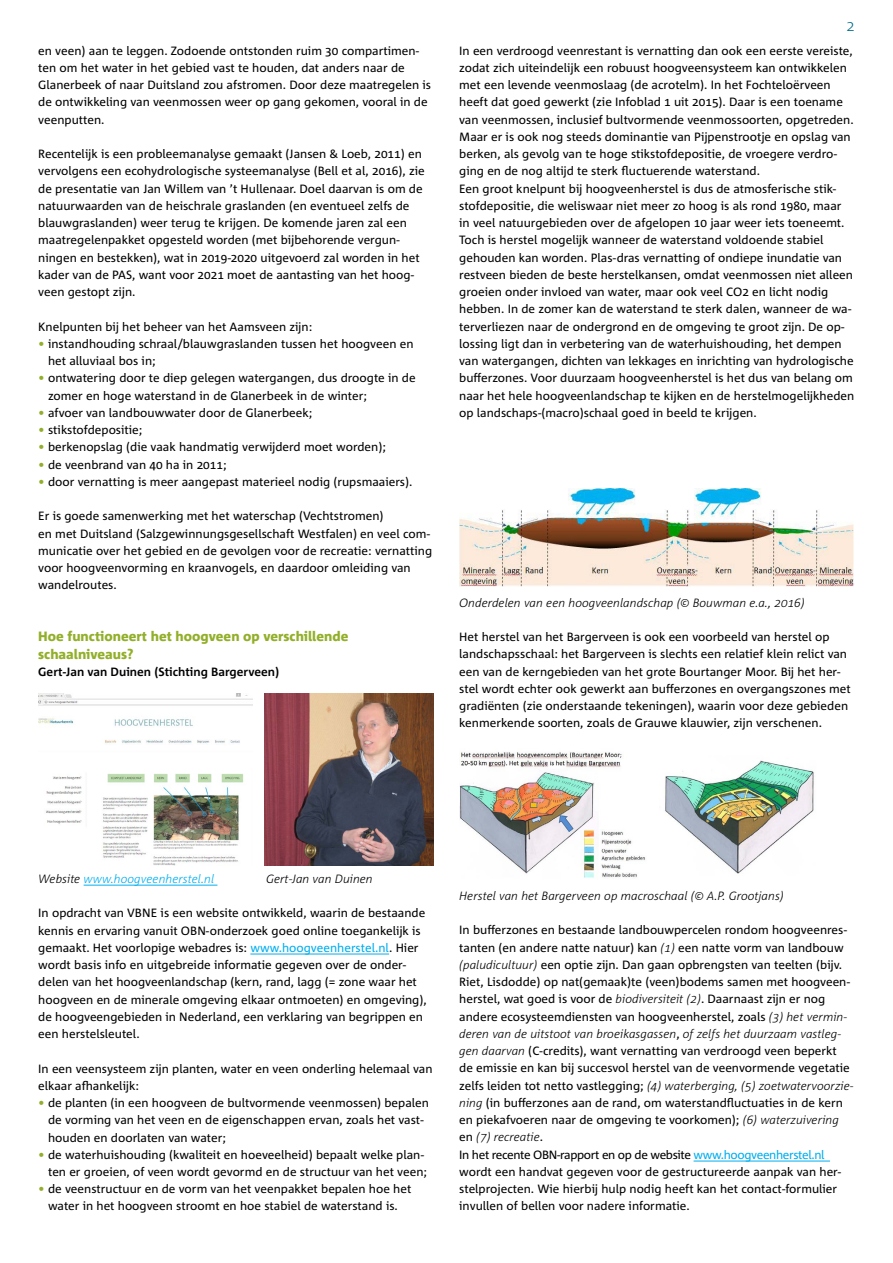
<style>
.page{position:relative;width:893px;height:1263px;background:#fff}
.page>*{position:absolute;margin:0;border:0;box-sizing:border-box;transform-origin:0 0}
.t1{font:300 15px "Corpid C1";color:#006d89}
.t2{font:800 13.5px/17.2px "Corpid C1";color:#92af2a}
.t3{font:12px/17.2px "Corpid C1";color:#000}
.t4{font:italic 300 12px "Corpid C1";color:#000}
.t5{font:700 12px "Corpid C1";color:#000}
.t6{font:italic 300 12px "Corpid C1";color:#00aeef}
.s1{color:#92af2a}
.s2{color:#000}
.s3{color:#00aeef}
.s4{font-weight:300;font-style:italic}
</style>
<div class="page">
<hr style="left:84px;top:885px;width:133px;height:1px;background:#00aeef">
<hr style="left:250px;top:954px;width:139px;height:1px;background:#00aeef">
<hr style="left:694px;top:1161px;width:136px;height:1px;background:#00aeef">
<img style="left:265px;top:693px;width:169px;height:172px">
<img style="left:38px;top:693px;width:214px;height:172px">
<img style="left:459px;top:488px;width:395px;height:99px">
<img style="left:459px;top:752px;width:187px;height:127px">
<img style="left:665px;top:760px;width:149px;height:114px">
<p class="t3" style="left:38px;top:41px;width:394px">en veen) aan te leggen. Zodoende ontstonden ruim 30 compartimen&shy;ten om het water in het gebied vast te houden, dat anders naar de Glanerbeek of naar Duitsland zou afstromen. Door deze maatregelen is de ontwikkeling van veenmossen weer op gang gekomen, vooral in de veenputten.</p>
<p class="t3" style="left:38px;top:145px;width:388px">Recentelijk is een probleemanalyse gemaakt (Jansen &amp; Loeb, 2011) en vervolgens een ecohydrologische systeemanalyse (Bell et al, 2016), zie de presentatie van Jan Willem van ’t Hullenaar. Doel daarvan is om de natuurwaarden van de heischrale graslanden (en eventueel zelfs de blauwgraslanden) weer terug te krijgen. De komende jaren zal een maatregelenpakket opgesteld worden (met bijbehorende vergun&shy;ningen en bestekken), wat in 2019-2020 uitgevoerd zal worden in het kader van de PAS, want voor 2021 moet de aantasting van het hoog&shy;veen gestopt zijn.</p>
<p class="t3" style="left:38px;top:317px;width:276px">Knelpunten bij het beheer van het Aamsveen zijn:</p>
<p class="t3" style="left:48px;top:335px;width:367px;text-indent:-10px"><span class="s1">•</span> instandhouding schraal/blauwgraslanden tussen het hoogveen en het alluviaal bos in;</p>
<p class="t3" style="left:48px;top:369px;width:369px;text-indent:-10px"><span class="s1">•</span> ontwatering door te diep gelegen watergangen, dus droogte in de zomer en hoge waterstand in de Glanerbeek in de winter;</p>
<p class="t3" style="left:38px;top:404px;width:276px"><span class="s1">•</span> afvoer van landbouwwater door de Glanerbeek;</p>
<p class="t3" style="left:38px;top:421px;width:106px"><span class="s1">•</span> stikstofdepositie;</p>
<p class="t3" style="left:38px;top:438px;width:349px"><span class="s1">•</span> berkenopslag (die vaak handmatig verwijderd moet worden);</p>
<p class="t3" style="left:38px;top:455px;width:190px"><span class="s1">•</span> de veenbrand van 40 ha in 2011;</p>
<p class="t3" style="left:38px;top:473px;width:376px"><span class="s1">•</span> door vernatting is meer aangepast materieel nodig (rupsmaaiers).</p>
<p class="t3" style="left:38px;top:507px;width:395px">Er is goede samenwerking met het waterschap (Vechtstromen)<br>en met Duitsland (Salzgewinnungsgesellschaft Westfalen) en veel com&shy;municatie over het gebied en de gevolgen voor de recreatie: vernatting voor hoogveenvorming en kraanvogels, en daardoor omleiding van wandelroutes.</p>
<p class="t2" style="left:38px;top:627px;width:312px">Hoe functioneert het hoogveen op verschillende schaalniveaus?</p>
<p class="t5" style="left:38px;top:664px;width:242px">Gert-Jan van Duinen (Stichting Bargerveen)</p>
<p class="t1" style="left:846px;top:16px;width:10px">2</p>
<p class="t3" style="left:459px;top:41px;width:396px">In een verdroogd veenrestant is vernatting dan ook een eerste vereiste, zodat zich uiteindelijk een robuust hoogveensysteem kan ontwikkelen met een levende veenmoslaag (de acrotelm). In het Fochteloërveen heeft dat goed gewerkt (zie Infoblad 1 uit 2015). Daar is een toename van veenmossen, inclusief bultvormende veenmossoorten, opgetreden.<br>Maar er is ook nog steeds dominantie van Pijpenstrootje en opslag van berken, als gevolg van te hoge stikstofdepositie, de vroegere verdro&shy;ging en de nog altijd te sterk fluctuerende waterstand.<br>Een groot knelpunt bij hoogveenherstel is dus de atmosferische stik&shy;stofdepositie, die weliswaar niet meer zo hoog is als rond 1980, maar in veel natuurgebieden over de afgelopen 10 jaar weer iets toeneemt.<br>Toch is herstel mogelijk wanneer de waterstand voldoende stabiel gehouden kan worden. Plas-dras vernatting of ondiepe inundatie van restveen bieden de beste herstelkansen, omdat veenmossen niet alleen groeien onder invloed van water, maar ook veel CO2 en licht nodig hebben. In de zomer kan de waterstand te sterk dalen, wanneer de wa&shy;terverliezen naar de ondergrond en de omgeving te groot zijn. De op&shy;lossing ligt dan in verbetering van de waterhuishouding, het dempen van watergangen, dichten van lekkages en inrichting van hydrologische bufferzones. Voor duurzaam hoogveenherstel is het dus van belang om naar het hele hoogveenlandschap te kijken en de herstelmogelijkheden op landschaps-(macro)schaal goed in beeld te krijgen.</p>
<p class="t4" style="left:459px;top:595px;width:347px">Onderdelen van een hoogveenlandschap (© Bouwman e.a., 2016)</p>
<p class="t3" style="left:459px;top:628px;width:393px">Het herstel van het Bargerveen is ook een voorbeeld van herstel op landschapsschaal: het Bargerveen is slechts een relatief klein relict van een van de kerngebieden van het grote Bourtanger Moor. Bij het her&shy;stel wordt echter ook gewerkt aan bufferzones en overgangszones met gradiënten (zie onderstaande tekeningen), waarin voor deze gebieden kenmerkende soorten, zoals de Grauwe klauwier, zijn verschenen.</p>
<p class="t6" style="left:38px;top:871px;width:177px"><span class="s2">Website</span> www.hoogveenherstel.nl</p>
<p class="t4" style="left:266px;top:871px;width:108px">Gert-Jan van Duinen</p>
<p class="t3" style="left:38px;top:904px;width:390px">In opdracht van VBNE is een website ontwikkeld, waarin de bestaande kennis en ervaring vanuit OBN-onderzoek goed online toegankelijk is gemaakt. Het voorlopige webadres is: <span class="s3">www.hoogveenherstel.nl</span>. Hier wordt basis info en uitgebreide informatie gegeven over de onder&shy;delen van het hoogveenlandschap (kern, rand, lagg (= zone waar het hoogveen en de minerale omgeving elkaar ontmoeten) en omgeving), de hoogveengebieden in Nederland, een verklaring van begrippen en een herstelsleutel.</p>
<p class="t3" style="left:38px;top:1059px;width:396px">In een veensysteem zijn planten, water en veen onderling helemaal van elkaar afhankelijk:</p>
<p class="t3" style="left:48px;top:1094px;width:382px;text-indent:-10px"><span class="s1">•</span> de planten (in een hoogveen de bultvormende veenmossen) bepalen de vorming van het veen en de eigenschappen ervan, zoals het vast&shy;houden en doorlaten van water;</p>
<p class="t3" style="left:38px;top:1145px;width:390px;text-align:right"><span class="s1">•</span> de waterhuishouding (kwaliteit en hoeveelheid) bepaalt welke plan&shy;ten er groeien, of veen wordt gevormd en de structuur van het veen;</p>
<p class="t3" style="left:38px;top:1180px;width:375px;text-align:center"><span class="s1">•</span> de veenstructuur en de vorm van het veenpakket bepalen hoe het water in het hoogveen stroomt en hoe stabiel de waterstand is.</p>
<p class="t4" style="left:459px;top:888px;width:326px">Herstel van het Bargerveen op macroschaal (© A.P. Grootjans)</p>
<p class="t3" style="left:459px;top:921px;width:396px">In bufferzones en bestaande landbouwpercelen rondom hoogveenres&shy;tanten (en andere natte natuur) kan <span class="s4">(1)</span> een natte vorm van landbouw <span class="s4">(paludicultuur)</span> een optie zijn. Dan gaan opbrengsten van teelten (bijv.<br>Riet, Lisdodde) op nat(gemaak)te (veen)bodems samen met hoogveen&shy;herstel, wat goed is voor de <span class="s4">biodiversiteit (2)</span>. Daarnaast zijn er nog andere ecosysteemdiensten van hoogveenherstel, zoals <span class="s4">(3) het vermin&shy;deren van de uitstoot van broeikasgassen</span>, <span class="s4">of zelfs het duurzaam vastleg&shy;gen daarvan</span> (C-credits), want vernatting van verdroogd veen beperkt de emissie en kan bij succesvol herstel van de veenvormende vegetatie zelfs leiden tot netto vastlegging; <span class="s4">(4) waterberging, (5) zoetwatervoorzie&shy;ning</span> (in bufferzones aan de rand, om waterstandfluctuaties in de kern en piekafvoeren naar de omgeving te voorkomen); <span class="s4">(6) waterzuivering </span>en <span class="s4">(7) recreatie</span>.<br>In het recente OBN-rapport en op de website <span class="s3">www.hoogveenherstel.nl </span>wordt een handvat gegeven voor de gestructureerde aanpak van her&shy;stelprojecten. Wie hierbij hulp nodig heeft kan het contact-formulier invullen of bellen voor nadere informatie.</p>
</div>
